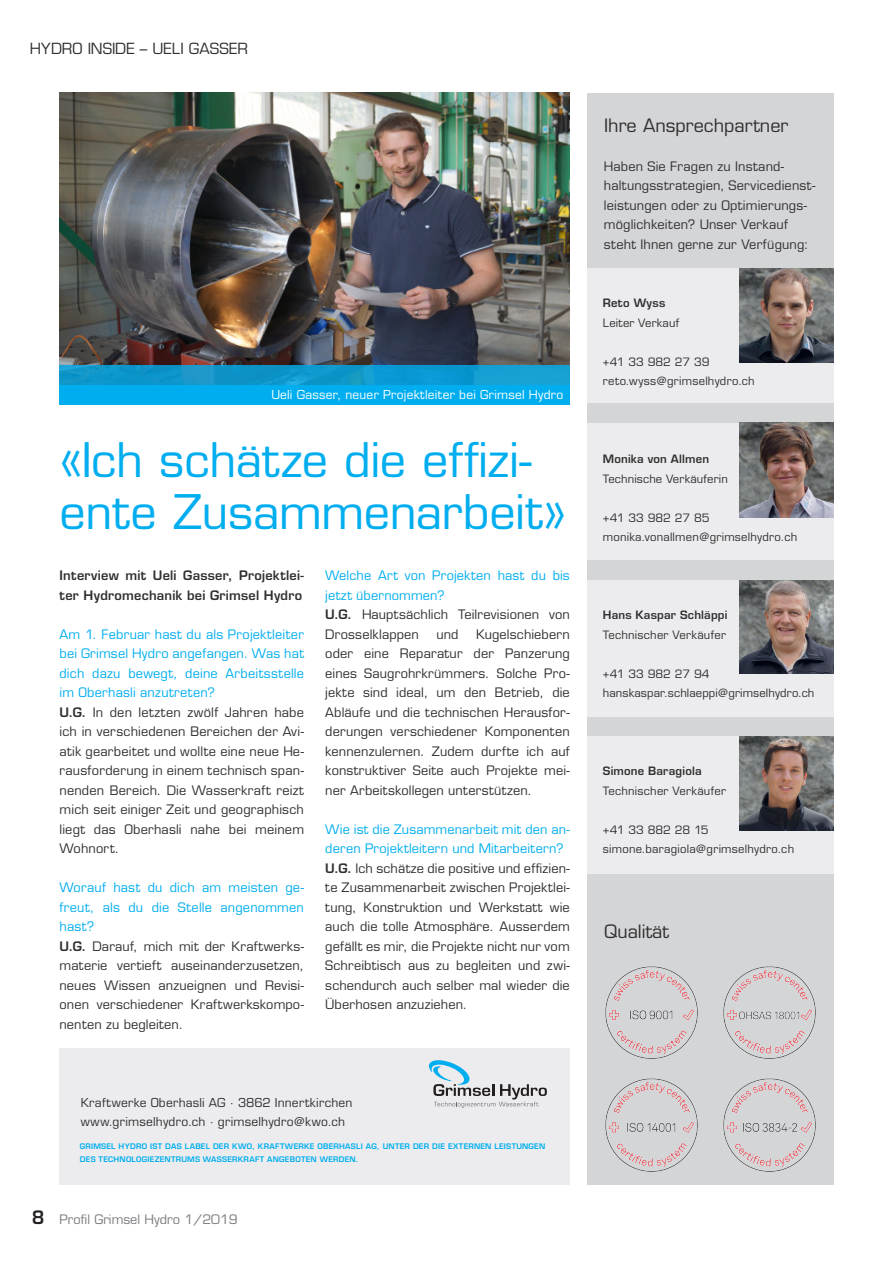
<style>
.page{position:relative;width:893px;height:1263px;background:#fff}
.page>*{position:absolute;margin:0;border:0;box-sizing:border-box;transform-origin:0 0}
.TITEL{font:46.5px/52.5px "Eurostile LT Std";letter-spacing:-.01em;color:#00aeef}
.t1{font:18px "Eurostile LT Std";color:#312f30}
.t2{font:15px "Eurostile LT Std";letter-spacing:.005em;color:#312f30}
.Absatz_Text{font:12.75px/19.5px "Eurostile LT Std";letter-spacing:.015em;color:#312f30;text-align:justify}
.Fragen_Interview_bla{font:12.75px/19.5px "Eurostile LT Std";letter-spacing:.015em;color:#00aeef;text-align:justify}
.Absatz_Text-2{font:12.75px/19.5px "Eurostile LT Std";letter-spacing:.01em;color:#00aeef}
.Absatz_Text-3{font:600 12.75px/19.5px "Eurostile LT Std";letter-spacing:.02em;color:#312f30}
.t3{font:12.75px "Eurostile LT Std";color:#7a7c7f}
.t4{font:12px "Eurostile LT Std";letter-spacing:.02em;color:#312f30}
.Bildlegenden{font:12px "Eurostile LT Std";letter-spacing:.02em;color:#fff}
.t5{font:11.25px "Eurostile LT Std";letter-spacing:.015em;color:#312f30}
.t6{font:600 11.25px "Eurostile LT Std";letter-spacing:.015em;color:#312f30}
.t7{font:11.25px "Eurostile LT Std";letter-spacing:-.005em;color:#312f30}
.t8{font:11.25px "Eurostile LT Std";letter-spacing:-.01em;color:#312f30}
.t9{font:600 11.25px "Eurostile LT Std";letter-spacing:.035em;color:#312f30}
.t10{font:600 7.5px/13.5px "Eurostile LT Std";letter-spacing:.03em;color:#00aeef}
.s1{font-weight:600}
.s2{font-weight:600;font-size:18px;color:#231f20}
</style>
<div class="page">
<div style="left:587px;top:93px;width:246px;height:1091px;background:#d4d5d7"></div>
<img style="left:605px;top:966px;width:93px;height:93px">
<img style="left:723px;top:966px;width:93px;height:93px">
<img style="left:723px;top:1078px;width:93px;height:94px">
<img style="left:605px;top:1078px;width:93px;height:94px">
<div style="left:587px;top:423px;width:246px;height:136px;background:#ececee"></div>
<div style="left:587px;top:268px;width:246px;height:134px;background:#ececee"></div>
<div style="left:587px;top:580px;width:246px;height:137px;background:#ececee"></div>
<div style="left:587px;top:736px;width:246px;height:138px;background:#ececee"></div>
<img style="left:740px;top:423px;width:93px;height:94px">
<img style="left:740px;top:268px;width:93px;height:94px">
<img style="left:740px;top:580px;width:93px;height:94px">
<img style="left:740px;top:736px;width:93px;height:94px">
<img style="left:60px;top:93px;width:510px;height:273px">
<div style="left:60px;top:1048px;width:510px;height:136px;background:#ececee"></div>
<svg style="left:429px;top:1060px;width:118px;height:48px"></svg>
<svg style="left:60px;top:366px;width:510px;height:19px;background:#0f98cd"></svg>
<div style="left:60px;top:385px;width:510px;height:20px;background:#00aeef"></div>
<p class="t2" style="left:30px;top:39px;width:220px">HYDRO INSIDE – UELI GASSER</p>
<p class="Bildlegenden" style="left:271px;top:388px;width:293px">Ueli Gasser, neuer Projektleiter bei Grimsel Hydro</p>
<p class="TITEL" style="left:60px;top:434px;width:508px">«Ich schätze die effizi&shy;ente Zusammenarbeit»</p>
<p class="Absatz_Text-3" style="left:60px;top:566px;width:246px">Interview mit Ueli Gasser, Projektlei&shy;ter Hydromechanik bei Grimsel Hydro</p>
<p class="Fragen_Interview_bla" style="left:60px;top:624px;width:246px">Am 1. Februar hast du als Projektleiter bei Grimsel Hydro angefangen. Was hat dich dazu bewegt, deine Arbeitsstelle im Oberhasli anzutreten?</p>
<p class="Absatz_Text" style="left:60px;top:702px;width:246px"><span class="s1">U.G.</span> In den letzten zwölf Jahren habe ich in verschiedenen Bereichen der Avi&shy;atik gearbeitet und wollte eine neue He&shy;rausforderung in einem technisch span&shy;nenden Bereich. Die Wasserkraft reizt mich seit einiger Zeit und geographisch liegt das Oberhasli nahe bei meinem Wohnort.</p>
<p class="Fragen_Interview_bla" style="left:60px;top:878px;width:246px">Worauf hast du dich am meisten ge&shy;freut, als du die Stelle angenommen hast?</p>
<p class="Absatz_Text" style="left:60px;top:936px;width:246px"><span class="s1">U.G.</span> Darauf, mich mit der Kraftwerks&shy;materie vertieft auseinanderzusetzen, neues Wissen anzueignen und Revisi&shy;onen verschiedener Kraftwerkskompo&shy;nenten zu begleiten.</p>
<p class="Absatz_Text-2" style="left:325px;top:566px;width:246px">Welche Art von Projekten hast du bis jetzt übernommen?</p>
<p class="Absatz_Text" style="left:325px;top:605px;width:246px"><span class="s1">U.G.</span> Hauptsächlich Teilrevisionen von<br>Drosselklappen</p>
<p class="Absatz_Text" style="left:325px;top:624px;width:246px;text-indent:151px">Kugelschiebern oder eine Reparatur der Panzerung eines Saugrohrkrümmers. Solche Pro&shy;jekte sind ideal, um den Betrieb, die Abläufe und die technischen Herausfor&shy;derungen verschiedener Komponenten kennenzulernen. Zudem durfte ich auf konstruktiver Seite auch Projekte mei&shy;ner Arbeitskollegen unterstützen.</p>
<p class="Absatz_Text-2" style="left:325px;top:819px;width:246px">Wie ist die Zusammenarbeit mit den an&shy;deren Projektleitern und Mitarbeitern?</p>
<p class="Absatz_Text" style="left:325px;top:858px;width:246px"><span class="s1">U.G.</span> Ich schätze die positive und effizien&shy;te Zusammenarbeit zwischen Projektlei&shy;tung, Konstruktion und Werkstatt wie auch die tolle Atmosphäre. Ausserdem gefällt es mir, die Projekte nicht nur vom Schreibtisch aus zu begleiten und zwi&shy;schendurch auch selber mal wieder die Überhosen anzuziehen.</p>
<p class="Absatz_Text" style="left:436px;top:624px;width:24px">und</p>
<p class="t4" style="left:81px;top:1095px;width:273px">Kraftwerke Oberhasli AG · 3862 Innertkirchen</p>
<p class="t4" style="left:81px;top:1114px;width:266px">www.grimselhydro.ch ∙ grimselhydro@kwo.ch</p>
<p class="t10" style="left:80px;top:1139px;width:467px">GRIMSEL HYDRO IST DAS LABEL DER KWO, KRAFTWERKE OBERHASLI AG, UNTER DER DIE EXTERNEN LEISTUNGEN<br>DES TECHNOLOGIEZENTRUMS WASSERKRAFT ANGEBOTEN WERDEN.</p>
<p class="t3" style="left:32px;top:1211px;width:207px"><span class="s2">8</span> Profil Grimsel Hydro 1/2019</p>
<p class="t1" style="left:604px;top:114px;width:186px">Ihre Ansprechpartner</p>
<p class="Absatz_Text" style="left:604px;top:156px;width:213px;text-align:left">Haben Sie Fragen zu Instand&shy;haltungsstrategien, Servicedienst&shy;leistungen oder zu Optimierungs&shy;möglichkeiten? Unser Verkauf steht Ihnen gerne zur Verfügung:</p>
<p class="t9" style="left:603px;top:296px;width:64px">Reto Wyss</p>
<p class="t5" style="left:603px;top:316px;width:78px">Leiter Verkauf</p>
<p class="t7" style="left:603px;top:355px;width:108px">+41 33 982 27 39</p>
<p class="t5" style="left:603px;top:374px;width:153px">reto.wyss@grimselhydro.ch</p>
<p class="t6" style="left:603px;top:452px;width:108px">Monika von Allmen</p>
<p class="t5" style="left:603px;top:472px;width:127px">Technische Verkäuferin</p>
<p class="t7" style="left:603px;top:511px;width:108px">+41 33 982 27 85</p>
<p class="t5" style="left:603px;top:530px;width:196px">monika.vonallmen@grimselhydro.ch</p>
<p class="t6" style="left:603px;top:608px;width:126px">Hans Kaspar Schläppi</p>
<p class="t5" style="left:603px;top:628px;width:125px">Technischer Verkäufer</p>
<p class="t7" style="left:603px;top:667px;width:108px">+41 33 982 27 94</p>
<p class="t5" style="left:603px;top:686px;width:213px">hanskaspar.schlaeppi@grimselhydro.ch</p>
<p class="t6" style="left:603px;top:764px;width:100px">Simone Baragiola</p>
<p class="t5" style="left:603px;top:784px;width:125px">Technischer Verkäufer</p>
<p class="t8" style="left:603px;top:823px;width:107px">+41 33 882 28 15</p>
<p class="t5" style="left:603px;top:842px;width:193px">simone.baragiola@grimselhydro.ch</p>
<p class="t1" style="left:604px;top:920px;width:66px">Qualität</p>
</div>
